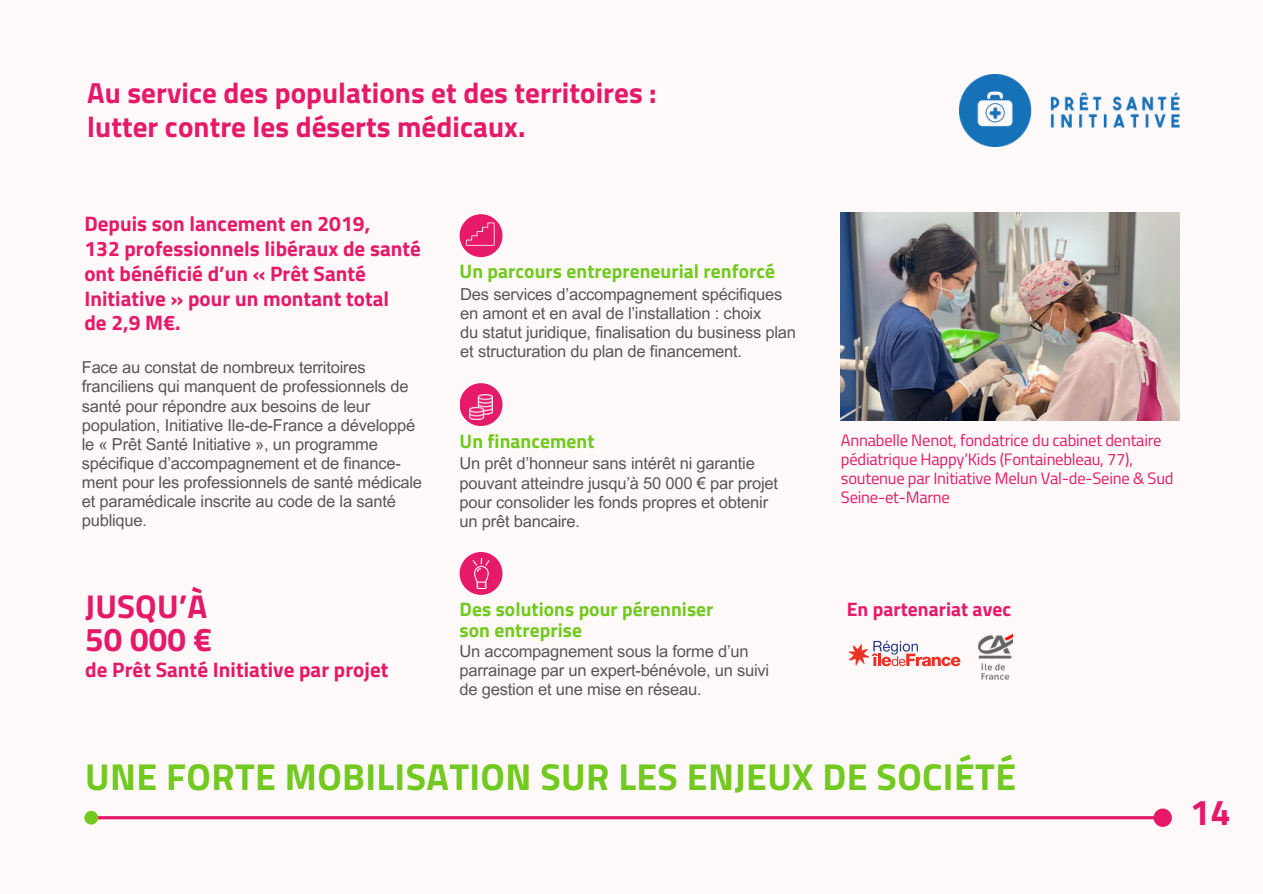
<style>
.page{position:relative;width:1263px;height:894px;background:#fff}
.page>*{position:absolute;margin:0;border:0;box-sizing:border-box;transform-origin:0 0}
.t1{font:700 37.5px "Titillium Web";letter-spacing:.01em;color:#72c91f}
.t2{font:700 36px "Titillium Web";color:#e51968}
.t3{font:700 33px/32.7px "Titillium Web";letter-spacing:.005em;color:#e51968}
.t4{font:700 29.1px/33.8px "Titillium Web";letter-spacing:.005em;color:#e51968}
.t5{font:700 21px/24.8px "Titillium Web";letter-spacing:.005em;color:#e51968}
.t6{font:700 19.5px/20.2px "Titillium Web";letter-spacing:.005em;color:#72c91f}
.t7{font:700 19.5px "Titillium Web";letter-spacing:.005em;color:#e61a69}
.t8{font:16.5px/19.2px "Arial MT Pro";letter-spacing:-.01em;color:#575756}
.t9{font:16.5px/19.2px "Titillium Web";letter-spacing:-.01em;color:#e51968}
</style>
<div class="page">
<div style="left:0;top:0;width:1263px;height:893px;background:#fff9f9"></div>
<svg style="left:1154px;top:808px;width:18px;height:18px"></svg>
<div style="left:84px;top:810px;width:14px;height:14px;background:#73c91f;border-radius:50%"></div>
<img style="left:841px;top:212px;width:338px;height:208px">
<div style="left:460px;top:383px;width:42px;height:43px;background:#e61a69;border-radius:50%"></div>
<div style="left:460px;top:214px;width:42px;height:43px;background:#e61a69;border-radius:50%"></div>
<svg style="left:466px;top:222px;width:29px;height:23px"></svg>
<img style="left:470px;top:395px;width:22px;height:24px">
<div style="left:460px;top:552px;width:42px;height:42px;background:#e61a69;border-radius:50%"></div>
<svg style="left:473px;top:557px;width:16px;height:32px"></svg>
<img style="left:960px;top:75px;width:219px;height:72px">
<img style="left:978px;top:633px;width:35px;height:47px">
<svg style="left:848px;top:640px;width:112px;height:26px"></svg>
<h3 class="t4" style="left:87px;top:75px;width:571px">Au service des populations et des territoires : lutter contre les déserts médicaux.</h3>
<p class="t5" style="left:84px;top:211px;width:338px">Depuis son lancement en 2019,<br>132 professionnels libéraux de santé ont bénéficié d’un « Prêt Santé<br>Initiative » pour un montant total<br>de 2,9 M€.</p>
<p class="t8" style="left:82px;top:360px;width:342px">Face au constat de nombreux territoires franciliens qui manquent de professionnels de santé pour répondre aux besoins de leur population, Initiative Ile-de-France a développé le « Prêt Santé Initiative », un programme spécifique d’accompagnement et de finance&shy;ment pour les professionnels de santé médicale et paramédicale inscrite au code de la santé publique.</p>
<p class="t6" style="left:460px;top:261px;width:317px">Un parcours entrepreneurial renforcé</p>
<p class="t8" style="left:460px;top:286px;width:337px">Des services d’accompagnement spécifiques en amont et en aval de l’installation : choix<br>du statut juridique, finalisation du business plan et structuration du plan de financement.</p>
<p class="t6" style="left:460px;top:431px;width:136px">Un financement</p>
<p class="t8" style="left:460px;top:456px;width:320px">Un prêt d’honneur sans intérêt ni garantie pouvant atteindre jusqu’à 50 000 € par projet pour consolider les fonds propres et obtenir un prêt bancaire.</p>
<p class="t9" style="left:841px;top:430px;width:334px">Annabelle Nenot, fondatrice du cabinet dentaire pédiatrique Happy’Kids (Fontainebleau, 77), soutenue par Initiative Melun Val-de-Seine &amp; Sud Seine-et-Marne</p>
<h3 class="t3" style="left:85px;top:589px;width:128px">JUSQU’À<br>50 000 €</h3>
<p class="t5" style="left:85px;top:656px;width:305px">de Prêt Santé Initiative par projet</p>
<p class="t6" style="left:460px;top:598px;width:255px">Des solutions pour pérenniser son entreprise</p>
<p class="t7" style="left:847px;top:594px;width:166px">En partenariat avec</p>
<p class="t8" style="left:460px;top:643px;width:311px">Un accompagnement sous la forme d’un parrainage par un expert-bénévole, un suivi de gestion et une mise en réseau.</p>
<h1 class="t1" style="left:85px;top:747px;width:932px">UNE FORTE MOBILISATION SUR LES ENJEUX DE SOCIÉTÉ</h1>
<h2 class="t2" style="left:1190px;top:784px;width:42px">14</h2>
</div>
